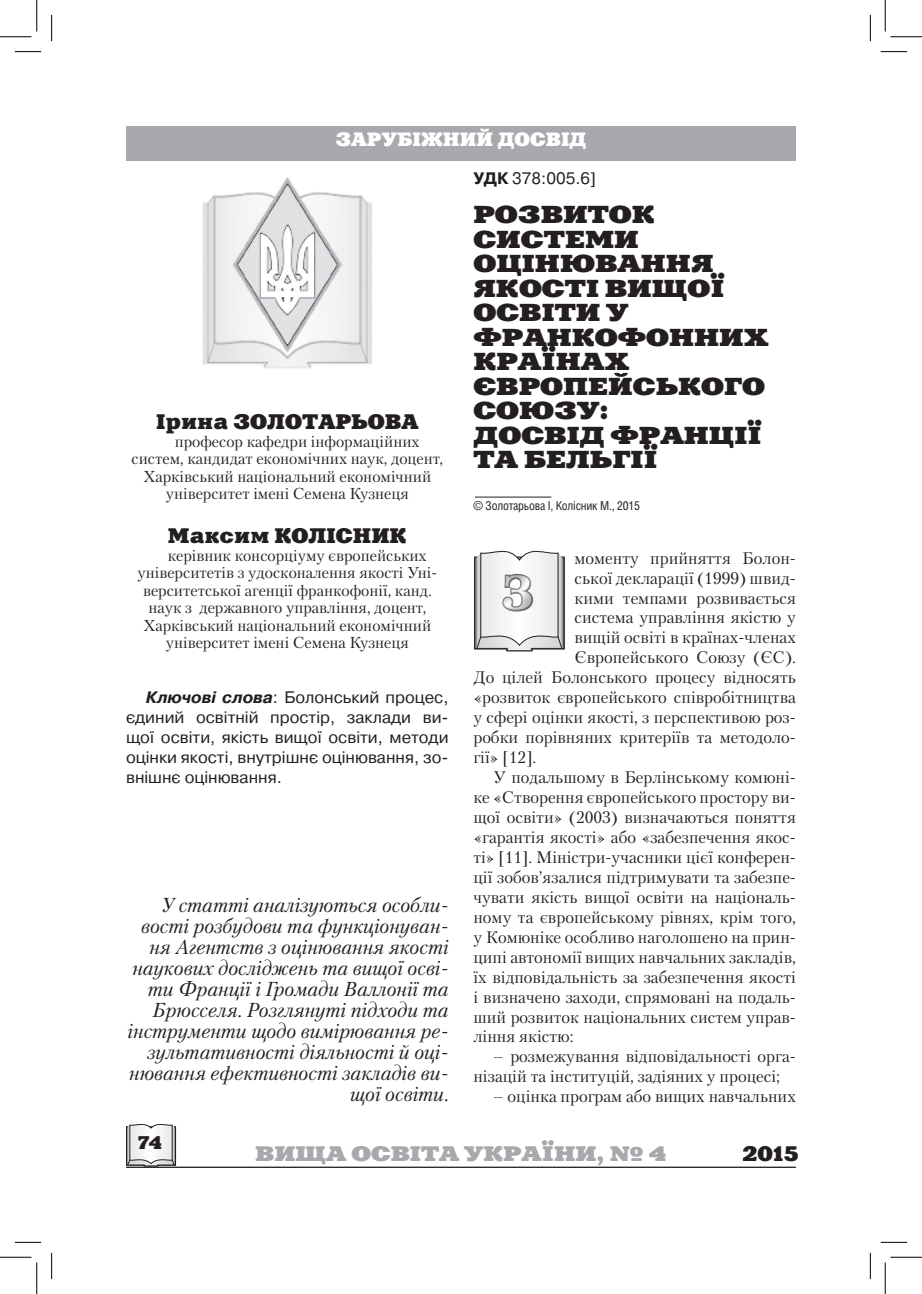
<style>
.page{position:relative;width:922px;height:1294px;background:#fff}
.page>*{position:absolute;margin:0;border:0;box-sizing:border-box;transform-origin:0 0}
.t1{font:700 47.25px "Petersburg C";color:#fff}
.Заголовок{font:700 24.5px/24.5px "Xenia Extended C";color:#231f20}
.Подпись_под_фото{font:21px "Xenia Extended C";color:#231f20}
.t2{font:700 21px "Xenia Extended C";color:#a8a9ad}
.Врез{font:italic 20.12px/21px "Petersburg C";color:#231f20;text-align:right}
.t3{font:19.25px "Xenia Extended C";color:#fff}
.t4{font:18.38px "Xenia Extended C";color:#231f20}
.Текст_базовый{font:16.62px/19.9px "Petersburg C";color:#231f20;text-align:justify}
.Ключевые_понятия{font:16.62px/19.9px "Pragmatica C";color:#231f20;text-align:justify}
.УДК{font:16.62px "Pragmatica C";color:#231f20}
.Подпись_посада__тема{font:15.75px "Petersburg C";color:#231f20}
.Копирайт{font:12.25px "Helios Cond";letter-spacing:-.02em;color:#231f20}
.s1{font-weight:700;font-style:italic}
.s2{font-weight:700}
</style>
<div class="page">
<hr style="left:126px;top:1166px;width:670px;height:2px;background:#231f20">
<svg style="left:126px;top:1124px;width:50px;height:42px"></svg>
<svg style="left:474px;top:551px;width:90px;height:101px"></svg>
<div style="left:489px;top:556px;width:62px;height:73px;background:#231f20;opacity:.5"></div>
<hr style="left:475px;top:497px;width:76px;height:1px;background:#231f20">
<div style="left:126px;top:126px;width:670px;height:35px;background:#a8a9ad"></div>
<img style="left:202px;top:178px;width:170px;height:190px">
<svg style="left:15px;top:51px;width:26px;height:1px"></svg>
<svg style="left:881px;top:51px;width:26px;height:1px"></svg>
<svg style="left:15px;top:1242px;width:26px;height:1px"></svg>
<svg style="left:881px;top:1242px;width:26px;height:1px"></svg>
<svg style="left:51px;top:15px;width:1px;height:26px"></svg>
<svg style="left:51px;top:1253px;width:1px;height:26px"></svg>
<svg style="left:870px;top:15px;width:1px;height:26px"></svg>
<svg style="left:870px;top:1253px;width:1px;height:26px"></svg>
<hr style="left:0;top:36px;width:32px;height:1px;background:#000">
<hr style="left:890px;top:36px;width:32px;height:1px;background:#000">
<hr style="left:0;top:1257px;width:32px;height:1px;background:#000">
<hr style="left:890px;top:1257px;width:32px;height:1px;background:#000">
<hr style="left:36px;top:0;width:1px;height:32px;background:#000">
<hr style="left:36px;top:1262px;width:1px;height:32px;background:#000">
<hr style="left:885px;top:0;width:1px;height:32px;background:#000">
<hr style="left:885px;top:1262px;width:1px;height:32px;background:#000">
<p class="t3" style="left:336px;top:127px;width:252px">ЗАРУБІЖНИЙ ДОСВІД</p>
<p class="Подпись_под_фото" style="left:156px;top:409px;width:264px">Ірина ЗОЛОТАРЬОВА</p>
<p class="Подпись_посада__тема" style="left:175px;top:432px;width:246px">професор кафедри інформаційних</p>
<p class="Подпись_посада__тема" style="left:131px;top:449px;width:313px">систем, кандидат економічних наук, доцент,</p>
<p class="Подпись_посада__тема" style="left:143px;top:467px;width:289px">Харківський національний економічний</p>
<p class="Подпись_посада__тема" style="left:166px;top:484px;width:245px">університет імені Семена Кузнеця</p>
<p class="Подпись_под_фото" style="left:168px;top:523px;width:240px">Максим КОЛІСНИК</p>
<p class="Подпись_посада__тема" style="left:168px;top:546px;width:260px">керівник консорціуму європейських</p>
<p class="Подпись_посада__тема" style="left:137px;top:564px;width:301px">університетів з удосконалення якості Уні-</p>
<p class="Подпись_посада__тема" style="left:143px;top:581px;width:290px">верситетської агенції франкофонії, канд.</p>
<p class="Подпись_посада__тема" style="left:148px;top:599px;width:279px">наук з державного управління, доцент,</p>
<p class="Подпись_посада__тема" style="left:143px;top:616px;width:289px">Харківський національний економічний</p>
<p class="Подпись_посада__тема" style="left:166px;top:634px;width:245px">університет імені Семена Кузнеця</p>
<p class="Ключевые_понятия" style="left:126px;top:688px;width:324px;text-indent:20px"><span class="s1">Ключові слова</span>: Болонський процес, єдиний освітній простір, заклади ви&shy;щої освіти, якість вищої освіти, методи оцінки якості, внутрішнє оцінювання, зо&shy;внішнє оцінювання.</p>
<p class="Врез" style="left:128px;top:894px;width:322px">У статті аналізуються особли&shy;вості розбудови та функціонуван&shy;ня Агентств з оцінювання якості наукових досліджень та вищої осві&shy;ти Франції і Громади Валлонії та<br>Брюсселя. Розглянуті підходи та інструменти щодо вимірювання ре&shy;зультативності діяльності й оці&shy;нювання ефективності закладів ви&shy;щої освіти.</p>
<p class="УДК" style="left:473px;top:169px;width:124px"><span class="s2">УДК</span> 378:005.6]</p>
<p class="Заголовок" style="left:473px;top:202px;width:298px">РОЗВИТОК<br>СИСТЕМИ<br>ОЦІНЮВАННЯ<br>ЯКОСТІ ВИЩОЇ<br>ОСВІТИ У<br>ФРАНКОФОННИХ<br>КРАЇНАХ<br>ЄВРОПЕЙСЬКОГО<br>СОЮЗУ:</p>
<p class="Заголовок" style="left:473px;top:423px;width:290px">ДОСВІД ФРАНЦІЇ<br>ТА БЕЛЬГІЇ</p>
<p class="Копирайт" style="left:473px;top:498px;width:168px">© Золотарьова І, Колісник М., 2015</p>
<p class="Текст_базовый" style="left:574px;top:548px;width:223px">моменту прийняття Болон-</p>
<p class="Текст_базовый" style="left:574px;top:568px;width:223px">ської декларації (1999) швид-</p>
<p class="Текст_базовый" style="left:574px;top:587px;width:223px">кими темпами розвивається</p>
<p class="Текст_базовый" style="left:574px;top:607px;width:223px">система управління якістю у</p>
<p class="Текст_базовый" style="left:574px;top:627px;width:223px">вищій освіті в країнах-членах</p>
<p class="Текст_базовый" style="left:574px;top:647px;width:223px">Європейського Союзу (ЄС).</p>
<p class="Текст_базовый" style="left:473px;top:667px;width:324px">До цілей Болонського процесу відносять</p>
<p class="Текст_базовый" style="left:473px;top:687px;width:324px">«розвиток європейського співробітництва</p>
<p class="Текст_базовый" style="left:473px;top:707px;width:324px">у сфері оцінки якості, з перспективою роз-</p>
<p class="Текст_базовый" style="left:473px;top:727px;width:324px">робки порівняних критеріїв та методоло-</p>
<p class="Текст_базовый" style="left:473px;top:747px;width:64px">гії» [12].</p>
<p class="Текст_базовый" style="left:473px;top:767px;width:324px;text-indent:20px">У подальшому в Берлінському комюні&shy;ке «Створення європейського простору ви&shy;щої освіти» (2003) визначаються поняття «гарантія якості» або «забезпечення якос&shy;ті» [11]. Міністри-учасники цієї конферен&shy;ції зобов’язалися підтримувати та забезпе&shy;чувати якість вищої освіти на національ&shy;ному та європейському рівнях, крім того, у Комюніке особливо наголошено на прин&shy;ципі автономії вищих навчальних закладів, їх відповідальність за забезпечення якості і визначено заходи, спрямовані на подаль&shy;ший розвиток національних систем управ&shy;ління якістю:</p>
<p class="Текст_базовый" style="left:473px;top:1046px;width:324px;text-indent:20px">– розмежування відповідальності орга&shy;нізацій та інституцій, задіяних у процесі;</p>
<p class="Текст_базовый" style="left:493px;top:1086px;width:304px">– оцінка програм або вищих навчальних</p>
<h1 class="t1" style="left:502px;top:563px;width:33px">З</h1>
<p class="t4" style="left:138px;top:1130px;width:26px">74</p>
<p class="t2" style="left:255px;top:1140px;width:413px">ВИЩА ОСВІТА УКРАЇНИ, № 4</p>
<p class="Подпись_под_фото" style="left:742px;top:1141px;width:58px">2015</p>
</div>
